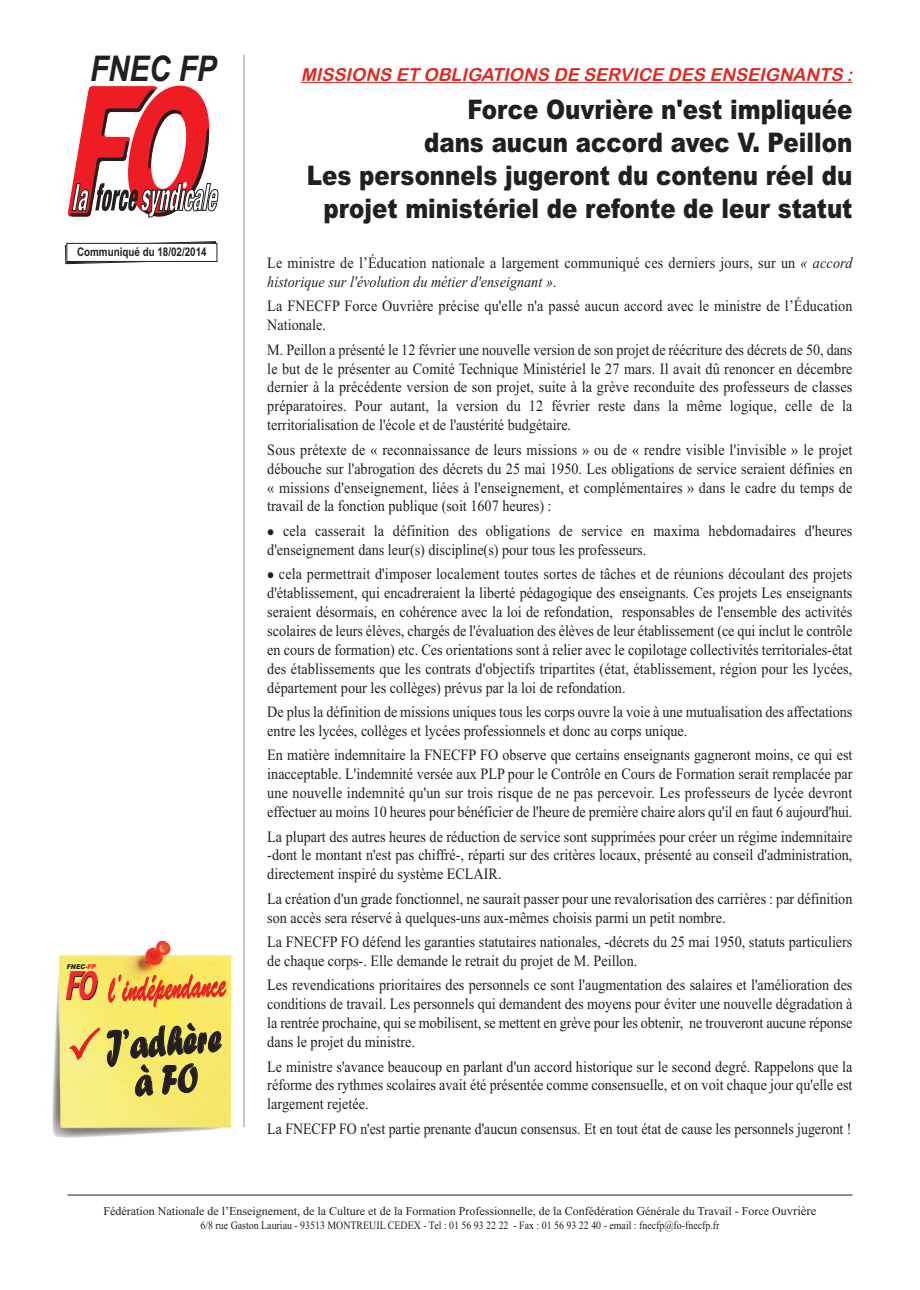
<style>
.page{position:relative;width:920px;height:1290px;background:#fff}
.page>*{position:absolute;margin:0;border:0;box-sizing:border-box;transform-origin:0 0}
.t1{font:41.7px/38.2px "Forte MT+OTLIUI";color:#231f20;text-align:center;scale:.78 1}
.t2{font:39.3px "Brush Script MT+VHSWXW";color:#eb1d23;scale:.64 1}
.t3{font:italic 700 35.4px "Arial Narrow";color:#231f20}
.t4{font:900 27px/33px "Arial";color:#231f20;text-align:right;scale:.85 1}
.t5{font:italic 18px "Arial Rounded MT Bold";color:#dd2a22}
.t6{font:15.75px/18.9px "Times New Roman";color:#231f20;text-align:justify;scale:.9 1}
.t7{font:15.75px "Times New Roman";color:#231f20;scale:.88 1}
.t8{font:12px "Times New Roman";color:#231f20}
.t9{font:700 12px "Arial Narrow";color:#231f20}
.t10{font:11.25px "Times New Roman";color:#231f20;scale:.88 1}
.t11{font:italic 6.6px "Arial Black+VAFOMX";color:#231f20;scale:.93 1}
.s1{color:#eb1d23}
.s2{font-style:italic}
.s3{font-size:12.75px}
</style>
<div class="page">
<svg style="left:67px;top:86px;width:152px;height:132px"></svg>
<hr style="left:68px;top:1195px;width:784px;height:1px;background:#231f20">
<svg style="left:65px;top:241px;width:152px;height:23px"></svg>
<div style="left:67px;top:243px;width:150px;height:18px;background:#fff"></div>
<div style="left:66px;top:243px;width:151px;height:19px;border:1px solid #231f20"></div>
<img style="left:52px;top:941px;width:180px;height:197px">
<img style="left:67px;top:971px;width:30px;height:29px">
<hr style="left:243px;top:55px;width:2px;height:1072px;background:#b4b5b8">
<hr style="left:301px;top:82px;width:551px;height:1px;background:#dd2a22">
<svg style="left:69px;top:1028px;width:33px;height:31px"></svg>
<h3 class="t3" style="left:90px;top:48px;width:128px">FNEC FP</h3>
<p class="t9" style="left:77px;top:244px;width:131px">Communiqué du 18/02/2014</p>
<p class="t11" style="left:66px;top:963px;width:35px">FNEC-<span class="s1">FP</span></p>
<h2 class="t2" style="left:107px;top:965px;width:185px;rotate:-3deg">l’indépendance</h2>
<h1 class="t1" style="left:104px;top:1026px;width:150px;rotate:-4deg">J’adhère à FO</h1>
<p class="t5" style="left:301px;top:64px;width:557px">MISSIONS ET OBLIGATIONS DE SERVICE DES ENSEIGNANTS :</p>
<h3 class="t4" style="left:307px;top:93px;width:643px">Force Ouvrière n'est impliquée<br>dans aucun accord avec V. Peillon<br>Les personnels jugeront du contenu réel du projet ministériel de refonte de leur statut</h3>
<p class="t6" style="left:267px;top:253px;width:652px">Le ministre de l’Éducation nationale a largement communiqué ces derniers jours, sur un <span class="s2">« accord historique sur l'évolution du métier d'enseignant »</span>.</p>
<p class="t6" style="left:267px;top:296px;width:652px">La FNECFP Force Ouvrière précise qu'elle n'a passé aucun accord avec le ministre de l’Éducation<br>Nationale.</p>
<p class="t6" style="left:267px;top:340px;width:652px">M. Peillon a présenté le 12 février une nouvelle version de son projet de réécriture des décrets de 50, dans le but de le présenter au Comité Technique Ministériel le 27 mars. Il avait dû renoncer en décembre dernier à la précédente version de son projet, suite à la grève reconduite des professeurs de classes préparatoires. Pour autant, la version du 12 février reste dans la même logique, celle de la territorialisation de l'école et de l'austérité budgétaire.</p>
<p class="t6" style="left:267px;top:440px;width:652px">Sous prétexte de « reconnaissance de leurs missions » ou de « rendre visible l'invisible » le projet débouche sur l'abrogation des décrets du 25 mai 1950. Les obligations de service seraient définies en « missions d'enseignement, liées à l'enseignement, et complémentaires » dans le cadre du temps de travail de la fonction publique (soit 1607 heures) :</p>
<p class="t6" style="left:267px;top:521px;width:652px;text-indent:16px">cela casserait la définition des obligations de service en maxima hebdomadaires d'heures d'enseignement dans leur(s) discipline(s) pour tous les professeurs.</p>
<p class="t6" style="left:267px;top:564px;width:652px;text-indent:12px">cela permettrait d'imposer localement toutes sortes de tâches et de réunions découlant des projets d'établissement, qui encadreraient la liberté pédagogique des enseignants. Ces projets Les enseignants seraient désormais, en cohérence avec la loi de refondation, responsables de l'ensemble des activités scolaires de leurs élèves, chargés de l'évaluation des élèves de leur établissement (ce qui inclut le contrôle en cours de formation) etc. Ces orientations sont à relier avec le copilotage collectivités territoriales-état des établissements que les contrats d'objectifs tripartites (état, établissement, région pour les lycées, département pour les collèges) prévus par la loi de refondation.</p>
<p class="t6" style="left:267px;top:702px;width:652px">De plus la définition de missions uniques tous les corps ouvre la voie à une mutualisation des affectations entre les lycées, collèges et lycées professionnels et donc au corps unique.</p>
<p class="t6" style="left:267px;top:745px;width:652px">En matière indemnitaire la FNECFP FO observe que certains enseignants gagneront moins, ce qui est inacceptable. L'indemnité versée aux PLP pour le Contrôle en Cours de Formation serait remplacée par une nouvelle indemnité qu'un sur trois risque de ne pas percevoir. Les professeurs de lycée devront effectuer au moins 10 heures pour bénéficier de l'heure de première chaire alors qu'il en faut 6 aujourd'hui.</p>
<p class="t6" style="left:267px;top:827px;width:652px">La plupart des autres heures de réduction de service sont supprimées pour créer un régime indemnitaire -dont le montant n'est pas chiffré-, réparti sur des critères locaux, présenté au conseil d'administration, directement inspiré du système ECLAIR.</p>
<p class="t6" style="left:267px;top:889px;width:652px">La création d'un grade fonctionnel, ne saurait passer pour une revalorisation des carrières : par définition son accès sera réservé à quelques-uns aux-mêmes choisis parmi un petit nombre.</p>
<p class="t6" style="left:267px;top:932px;width:652px">La FNECFP FO défend les garanties statutaires nationales, -décrets du 25 mai 1950, statuts particuliers de chaque corps-. Elle demande le retrait du projet de M. Peillon.</p>
<p class="t6" style="left:267px;top:975px;width:652px">Les revendications prioritaires des personnels ce sont l'augmentation des salaires et l'amélioration des conditions de travail. Les personnels qui demandent des moyens pour éviter une nouvelle dégradation à la rentrée prochaine, qui se mobilisent, se mettent en grève pour les obtenir, ne trouveront aucune réponse dans le projet du ministre.</p>
<p class="t6" style="left:267px;top:1057px;width:652px">Le ministre s'avance beaucoup en parlant d'un accord historique sur le second degré. Rappelons que la réforme des rythmes scolaires avait été présentée comme consensuelle, et on voit chaque jour qu'elle est largement rejetée.</p>
<p class="t7" style="left:267px;top:1119px;width:665px">La FNECFP FO n'est partie prenante d'aucun consensus. Et en tout état de cause les personnels jugeront !</p>
<p class="t8" style="left:104px;top:1204px;width:714px">Fédération Nationale de l’Enseignement, de la Culture et de la Formation Professionnelle, de la Confédération Générale du Travail - Force Ou<span class="s3">vrière</span></p>
<p class="t10" style="left:200px;top:1218px;width:591px">6/8 rue Gaston Lauriau - 93513 MONTREUIL CEDEX - Tel : 01 56 93 22 22 - Fax : 01 56 93 22 40 - email : fnecfp@fo-fnecfp.fr</p>
</div>
